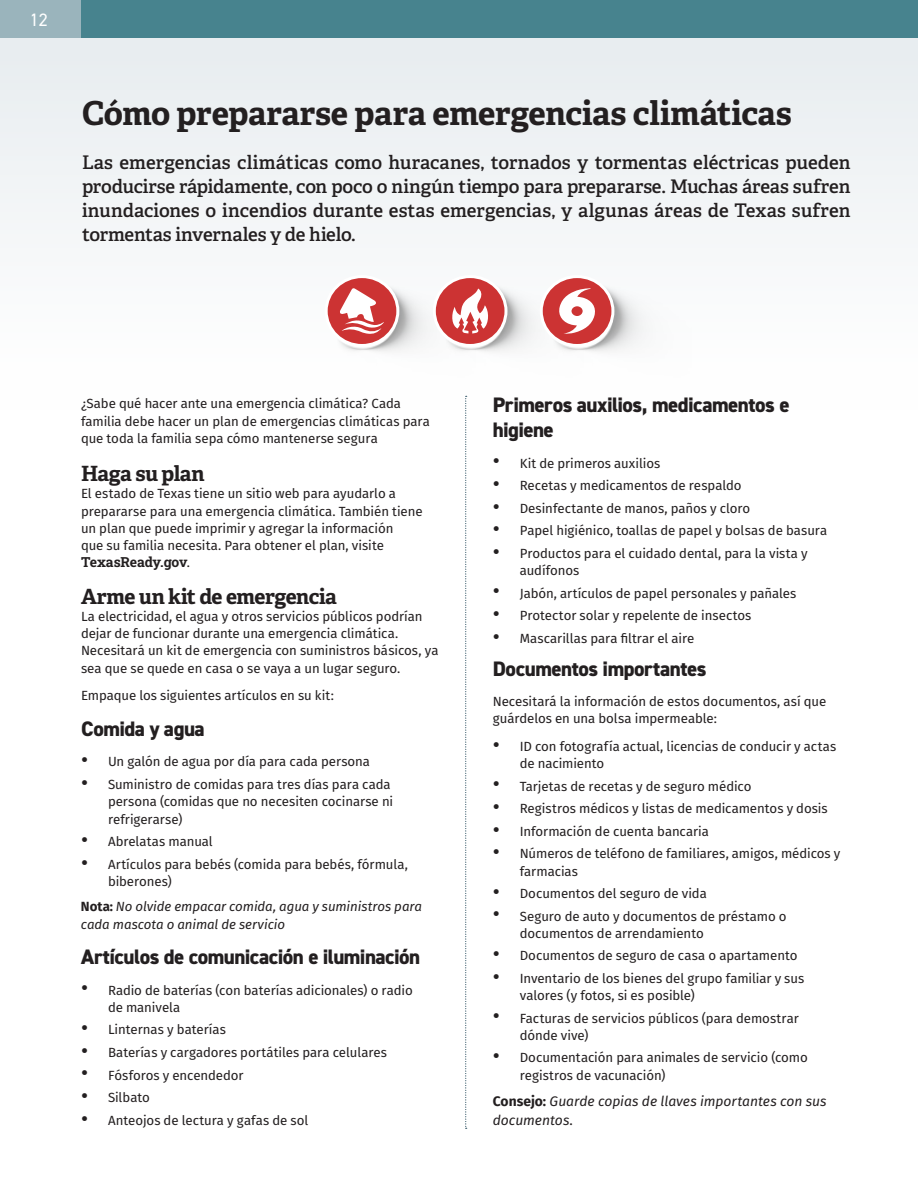
<style>
.page{position:relative;width:918px;height:1188px;background:#fff}
.page>*{position:absolute;margin:0;border:0;box-sizing:border-box;transform-origin:0 0}
.t1{font:700 33px "Adelle";letter-spacing:-.01em;color:#231f20}
.t2{font:800 21px/24.6px "DIN2014";letter-spacing:-.02em;color:#231f20}
.t3{font:700 21px "Adelle";letter-spacing:-.025em;color:#231f20}
.t4{font:600 18.75px/24px "Adelle";letter-spacing:-.005em;color:#231f20;text-align:justify}
.t5{font:18px "DIN2014";color:#fff}
.t6{font:italic 13.8px/18.6px "Fira Sans";letter-spacing:-.005em;color:#231f20}
.t7{font:700 13.8px "Roboto Slab";letter-spacing:-.01em;color:#231f20}
.t8{font:13.35px/17.2px "Fira Sans";letter-spacing:-.005em;color:#231f20}
.t9{font:italic 13.35px/17.2px "Fira Sans";letter-spacing:-.005em;color:#231f20}
.s1{font-family:"Fira Sans";font-weight:400;font-size:13.35px}
.s2{font-size:21.75px}
.s3{font-weight:700;font-style:normal}
.s4{font-style:normal}
</style>
<div class="page">
<div style="left:0;top:0;width:918px;height:410px;background:#f2f5f7"></div>
<div style="left:250px;top:279px;width:108px;height:98px;background:#fbfcfd"></div>
<img style="left:358px;top:279px;width:108px;height:98px">
<img style="left:466px;top:279px;width:225px;height:98px">
<svg style="left:326px;top:277px;width:72px;height:68px;background:#d14949"></svg>
<div style="left:325px;top:275px;width:74px;height:72px;border:3px solid #fff;border-radius:50%"></div>
<svg style="left:340px;top:288px;width:44px;height:46px"></svg>
<div style="left:434px;top:277px;width:72px;height:68px;background:#c33;border-radius:50%"></div>
<div style="left:433px;top:275px;width:75px;height:72px;border:3px solid #fff;border-radius:50%"></div>
<svg style="left:452px;top:289px;width:36px;height:45px"></svg>
<div style="left:541px;top:277px;width:72px;height:68px;background:#c33;border-radius:50%"></div>
<div style="left:540px;top:275px;width:74px;height:72px;border:3px solid #fff;border-radius:50%"></div>
<svg style="left:559px;top:288px;width:36px;height:46px"></svg>
<svg style="left:465px;top:396px;width:2px;height:733px"></svg>
<div style="left:0;top:0;width:918px;height:38px;background:#47838e"></div>
<div style="left:0;top:0;width:81px;height:38px;background:#9ab4bc"></div>
<h3 class="t5" style="left:30px;top:8px;width:19px">12</h3>
<h1 class="t1" style="left:82px;top:92px;width:711px">Cómo prepararse para emergencias climáticas</h1>
<p class="t4" style="left:82px;top:151px;width:770px">Las emergencias climáticas como huracanes, tornados y tormentas eléctricas pueden producirse rápidamente, con poco o ningún tiempo para prepararse. Muchas áreas sufren inundaciones o incendios durante estas emergencias, y algunas áreas de Texas sufren tormentas invernales y de hielo.</p>
<p class="t8" style="left:81px;top:395px;width:350px">¿Sabe qué hacer ante una emergencia climática? Cada familia debe hacer un plan de emergencias climáticas para que toda la familia sepa cómo mantenerse segura</p>
<h2 class="t3" style="left:81px;top:460px;width:125px">Haga su plan</h2>
<p class="t8" style="left:81px;top:485px;width:343px">El estado de Texas tiene un sitio web para ayudarlo a prepararse para una emergencia climática. También tiene un plan que puede imprimir y agregar la información<br>que su familia necesita. Para obtener el plan, visite</p>
<p class="t7" style="left:81px;top:553px;width:111px">TexasReady.gov<span class="s1">.</span></p>
<h2 class="t3" style="left:81px;top:583px;width:258px">Arme un kit de emergencia</h2>
<p class="t8" style="left:81px;top:607px;width:359px">La electricidad, el agua y otros servicios públicos podrían dejar de funcionar durante una emergencia climática.<br>Necesitará un kit de emergencia con suministros básicos, ya sea que se quede en casa o se vaya a un lugar seguro.</p>
<p class="t8" style="left:81px;top:687px;width:254px">Empaque los siguientes artículos en su kit:</p>
<h3 class="t2" style="left:81px;top:716px;width:125px">Comida y agua</h3>
<p class="t8" style="left:81px;top:753px;width:291px"><span class="s2">•</span> Un galón de agua por día para cada persona</p>
<p class="t8" style="left:108px;top:775px;width:287px;text-indent:-27px"><span class="s2">•</span> Suministro de comidas para tres días para cada persona (comidas que no necesiten cocinarse ni refrigerarse)</p>
<p class="t8" style="left:81px;top:833px;width:133px"><span class="s2">•</span> Abrelatas manual</p>
<p class="t8" style="left:108px;top:855px;width:301px;text-indent:-27px"><span class="s2">•</span> Artículos para bebés (comida para bebés, fórmula, biberones)</p>
<p class="t9" style="left:81px;top:898px;width:343px"><span class="s3">Nota:</span> No olvide empacar comida, agua y suministros para cada mascota o animal de servicio</p>
<h3 class="t2" style="left:81px;top:944px;width:341px">Artículos de comunicación e iluminación</h3>
<p class="t8" style="left:108px;top:981px;width:306px;text-indent:-27px"><span class="s2">•</span> Radio de baterías (con baterías adicionales) o radio de manivela</p>
<p class="t8" style="left:81px;top:1021px;width:147px"><span class="s2">•</span> Linternas y baterías</p>
<p class="t8" style="left:81px;top:1043px;width:307px"><span class="s2">•</span> Baterías y cargadores portátiles para celulares</p>
<p class="t8" style="left:81px;top:1066px;width:164px"><span class="s2">•</span> Fósforos y encendedor</p>
<p class="t8" style="left:81px;top:1089px;width:70px"><span class="s2">•</span> Silbato</p>
<p class="t8" style="left:81px;top:1111px;width:229px"><span class="s2">•</span> Anteojos de lectura y gafas de sol</p>
<h3 class="t2" style="left:493px;top:393px;width:298px">Primeros auxilios, medicamentos e higiene</h3>
<p class="t8" style="left:493px;top:454px;width:169px"><span class="s2">•</span> Kit de primeros auxilios</p>
<p class="t8" style="left:493px;top:477px;width:250px"><span class="s2">•</span> Recetas y medicamentos de respaldo</p>
<p class="t8" style="left:493px;top:499px;width:259px"><span class="s2">•</span> Desinfectante de manos, paños y cloro</p>
<p class="t8" style="left:493px;top:522px;width:336px"><span class="s2">•</span> Papel higiénico, toallas de papel y bolsas de basura</p>
<p class="t8" style="left:520px;top:544px;width:289px;text-indent:-27px"><span class="s2">•</span> Productos para el cuidado dental, para la vista y audífonos</p>
<p class="t8" style="left:493px;top:584px;width:305px"><span class="s2">•</span> Jabón, artículos de papel personales y pañales</p>
<p class="t8" style="left:493px;top:607px;width:260px"><span class="s2">•</span> Protector solar y repelente de insectos</p>
<p class="t8" style="left:493px;top:629px;width:203px"><span class="s2">•</span> Mascarillas para filtrar el aire</p>
<h3 class="t2" style="left:493px;top:656px;width:215px">Documentos importantes</h3>
<p class="t8" style="left:493px;top:693px;width:335px">Necesitará la información de estos documentos, así que guárdelos en una bolsa impermeable:</p>
<p class="t8" style="left:520px;top:737px;width:318px;text-indent:-27px"><span class="s2">•</span> ID con fotografía actual, licencias de conducir y actas de nacimiento</p>
<p class="t8" style="left:493px;top:777px;width:260px"><span class="s2">•</span> Tarjetas de recetas y de seguro médico</p>
<p class="t8" style="left:493px;top:800px;width:337px"><span class="s2">•</span> Registros médicos y listas de medicamentos y dosis</p>
<p class="t8" style="left:493px;top:822px;width:218px"><span class="s2">•</span> Información de cuenta bancaria</p>
<p class="t8" style="left:520px;top:845px;width:322px;text-indent:-27px"><span class="s2">•</span> Números de teléfono de familiares, amigos, médicos y farmacias</p>
<p class="t8" style="left:493px;top:884px;width:216px"><span class="s2">•</span> Documentos del seguro de vida</p>
<p class="t8" style="left:520px;top:907px;width:268px;text-indent:-27px"><span class="s2">•</span> Seguro de auto y documentos de préstamo o documentos de arrendamiento</p>
<p class="t8" style="left:493px;top:947px;width:306px"><span class="s2">•</span> Documentos de seguro de casa o apartamento</p>
<p class="t8" style="left:520px;top:969px;width:286px;text-indent:-27px"><span class="s2">•</span> Inventario de los bienes del grupo familiar y sus valores (y fotos, si es posible)</p>
<p class="t8" style="left:520px;top:1009px;width:281px;text-indent:-27px"><span class="s2">•</span> Facturas de servicios públicos (para demostrar dónde vive)</p>
<p class="t8" style="left:520px;top:1049px;width:290px;text-indent:-27px"><span class="s2">•</span> Documentación para animales de servicio (como registros de vacunación)</p>
<p class="t6" style="left:493px;top:1092px;width:335px"><span class="s3">Consejo:</span> Guarde copias de llaves importantes con sus documentos<span class="s4">.</span></p>
</div>
